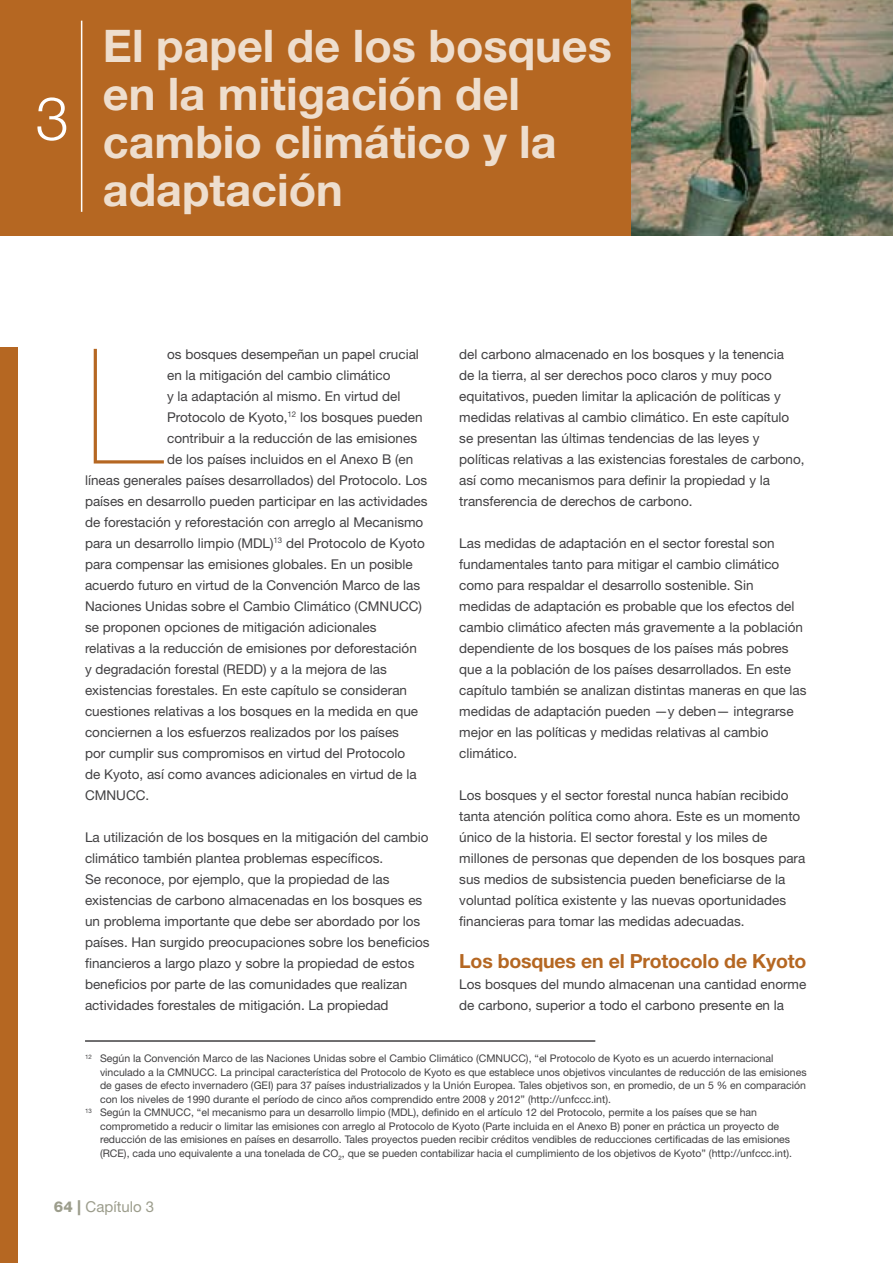
<style>
.page{position:relative;width:893px;height:1263px;background:#fff}
.page>*{position:absolute;margin:0;border:0;box-sizing:border-box;transform-origin:0 0}
.Body{font:200 160.5px "Helvetica Neue";color:#b56722}
.Chapter_number{font:300 60px "Helvetica Neue";color:#fff}
.Chapter_title{font:700 45px/48px "Helvetica Neue";color:#eedece}
.Heading_1{font:700 19.5px "Helvetica Neue";letter-spacing:-.01em;color:#b56722}
.t1{font:15px "Helvetica Neue";color:#9c9d8c}
.Body-2{font:13.5px/21px "Helvetica Neue";color:#414042}
.Footnote{font:10.5px/13.5px "Helvetica Neue";color:#414042}
.s1{font-weight:800}
</style>
<div class="page">
<img style="left:630px;top:0;width:263px;height:235px">
<div style="left:0;top:347px;width:17px;height:916px;background:#b56722"></div>
<div style="left:0;top:0;width:630px;height:235px;background:#b56722"></div>
<hr style="left:81px;top:21px;width:1px;height:191px;background:#fff">
<hr style="left:85px;top:1040px;width:510px;height:2px;background:#414042">
<p class="Chapter_number" style="left:36px;top:82px;width:35px">3</p>
<p class="Chapter_title" style="left:103px;top:21px;width:510px">El papel de los bosques en la mitigación del cambio climático y la adaptación</p>
<p class="Body" style="left:85px;top:314px;width:79px">L</p>
<p class="Body-2" style="left:167px;top:343px;width:253px">os bosques desempeñan un papel crucial</p>
<p class="Body-2" style="left:167px;top:364px;width:225px">en la mitigación del cambio climático</p>
<p class="Body-2" style="left:167px;top:385px;width:235px">y la adaptación al mismo. En virtud del</p>
<p class="Body-2" style="left:167px;top:406px;width:257px">Protocolo de Kyoto,<sup>12</sup> los bosques pueden</p>
<p class="Body-2" style="left:167px;top:427px;width:252px">contribuir a la reducción de las emisiones</p>
<p class="Body-2" style="left:167px;top:448px;width:248px">de los países incluidos en el Anexo B (en</p>
<p class="Body-2" style="left:85px;top:469px;width:344px">líneas generales países desarrollados) del Protocolo. Los</p>
<p class="Body-2" style="left:85px;top:490px;width:344px">países en desarrollo pueden participar en las actividades</p>
<p class="Body-2" style="left:85px;top:511px;width:340px">de forestación y reforestación con arreglo al Mecanismo</p>
<p class="Body-2" style="left:85px;top:532px;width:341px">para un desarrollo limpio (MDL)<sup>13</sup> del Protocolo de Kyoto</p>
<p class="Body-2" style="left:85px;top:553px;width:329px">para compensar las emisiones globales. En un posible</p>
<p class="Body-2" style="left:85px;top:574px;width:337px">acuerdo futuro en virtud de la Convención Marco de las</p>
<p class="Body-2" style="left:85px;top:595px;width:339px">Naciones Unidas sobre el Cambio Climático (CMNUCC)</p>
<p class="Body-2" style="left:85px;top:616px;width:293px">se proponen opciones de mitigación adicionales</p>
<p class="Body-2" style="left:85px;top:637px;width:333px">relativas a la reducción de emisiones por deforestación</p>
<p class="Body-2" style="left:85px;top:658px;width:303px">y degradación forestal (REDD) y a la mejora de las</p>
<p class="Body-2" style="left:85px;top:679px;width:324px">existencias forestales. En este capítulo se consideran</p>
<p class="Body-2" style="left:85px;top:700px;width:335px">cuestiones relativas a los bosques en la medida en que</p>
<p class="Body-2" style="left:85px;top:721px;width:315px">conciernen a los esfuerzos realizados por los países</p>
<p class="Body-2" style="left:85px;top:742px;width:322px">por cumplir sus compromisos en virtud del Protocolo</p>
<p class="Body-2" style="left:85px;top:763px;width:333px">de Kyoto, así como avances adicionales en virtud de la</p>
<p class="Body-2" style="left:85px;top:784px;width:66px">CMNUCC.</p>
<p class="Body-2" style="left:85px;top:826px;width:346px">La utilización de los bosques en la mitigación del cambio climático también plantea problemas específicos.<br>Se reconoce, por ejemplo, que la propiedad de las existencias de carbono almacenadas en los bosques es un problema importante que debe ser abordado por los países. Han surgido preocupaciones sobre los beneficios financieros a largo plazo y sobre la propiedad de estos beneficios por parte de las comunidades que realizan actividades forestales de mitigación. La propiedad</p>
<p class="Body-2" style="left:459px;top:343px;width:347px">del carbono almacenado en los bosques y la tenencia<br>de la tierra, al ser derechos poco claros y muy poco equitativos, pueden limitar la aplicación de políticas y medidas relativas al cambio climático. En este capítulo se presentan las últimas tendencias de las leyes y políticas relativas a las existencias forestales de carbono, así como mecanismos para definir la propiedad y la transferencia de derechos de carbono.</p>
<p class="Body-2" style="left:459px;top:532px;width:349px">Las medidas de adaptación en el sector forestal son fundamentales tanto para mitigar el cambio climático como para respaldar el desarrollo sostenible. Sin medidas de adaptación es probable que los efectos del cambio climático afecten más gravemente a la población dependiente de los bosques de los países más pobres que a la población de los países desarrollados. En este capítulo también se analizan distintas maneras en que las medidas de adaptación pueden —y deben— integrarse mejor en las políticas y medidas relativas al cambio climático.</p>
<p class="Body-2" style="left:459px;top:784px;width:348px">Los bosques y el sector forestal nunca habían recibido tanta atención política como ahora. Este es un momento único de la historia. El sector forestal y los miles de millones de personas que dependen de los bosques para sus medios de subsistencia pueden beneficiarse de la voluntad política existente y las nuevas oportunidades financieras para tomar las medidas adecuadas.</p>
<p class="Heading_1" style="left:459px;top:948px;width:349px">Los bosques en el Protocolo de Kyoto</p>
<p class="Body-2" style="left:459px;top:973px;width:349px">Los bosques del mundo almacenan una cantidad enorme de carbono, superior a todo el carbono presente en la</p>
<p class="Footnote" style="left:100px;top:1051px;width:708px;text-indent:-15px"><sup>12</sup> Según la Convención Marco de las Naciones Unidas sobre el Cambio Climático (CMNUCC), “el Protocolo de Kyoto es un acuerdo internacional vinculado a la CMNUCC. La principal característica del Protocolo de Kyoto es que establece unos objetivos vinculantes de reducción de las emisiones de gases de efecto invernadero (GEI) para 37 países industrializados y la Unión Europea. Tales objetivos son, en promedio, de un 5 % en comparación con los niveles de 1990 durante el período de cinco años comprendido entre 2008 y 2012” (http://unfccc.int).</p>
<p class="Footnote" style="left:100px;top:1105px;width:693px;text-indent:-15px"><sup>13</sup> Según la CMNUCC, “el mecanismo para un desarrollo limpio (MDL), definido en el artículo 12 del Protocolo, permite a los países que se han comprometido a reducir o limitar las emisiones con arreglo al Protocolo de Kyoto (Parte incluida en el Anexo B) poner en práctica un proyecto de reducción de las emisiones en países en desarrollo. Tales proyectos pueden recibir créditos vendibles de reducciones certificadas de las emisiones (RCE), cada uno equivalente a una tonelada de CO<sub>2</sub>, que se pueden contabilizar hacia el cumplimiento de los objetivos de Kyoto” (http://unfccc.int).</p>
<p class="t1" style="left:54px;top:1198px;width:102px"><span class="s1">64 |</span> Capítulo 3</p>
</div>
